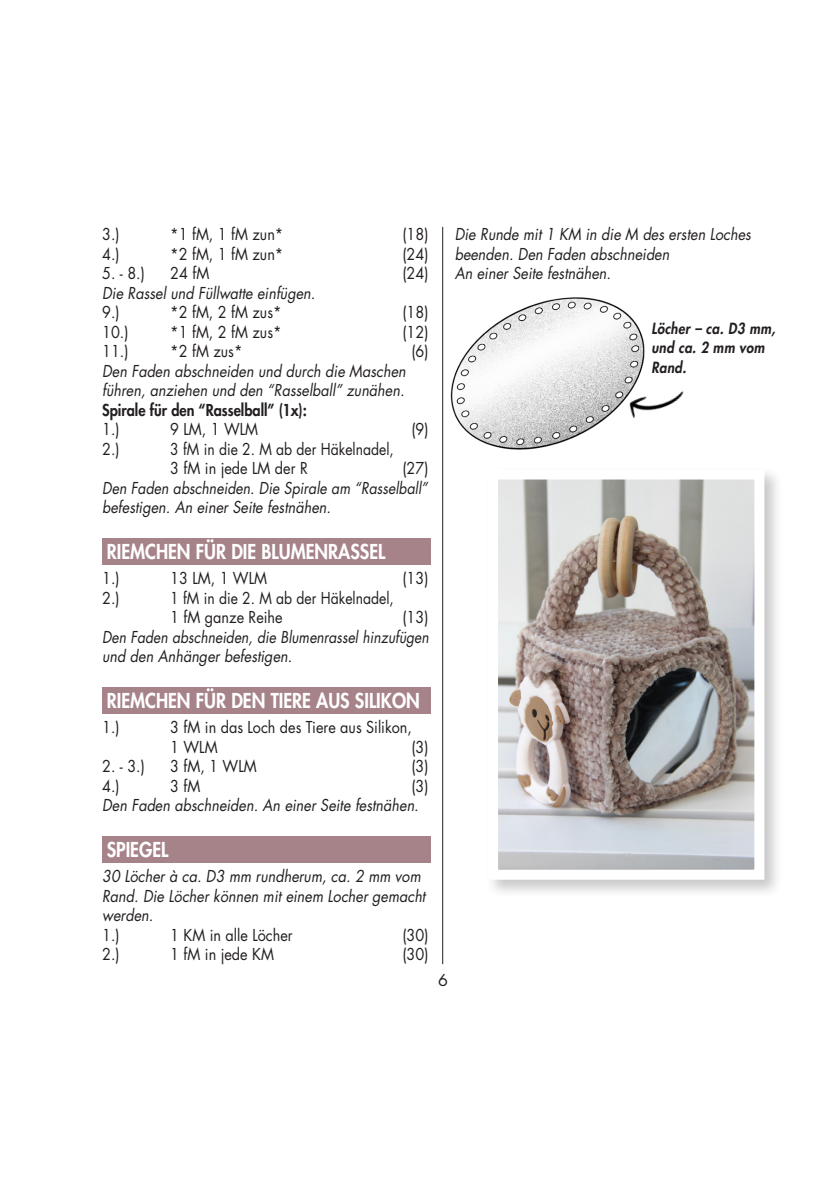
<style>
.page{position:relative;width:840px;height:1191px;background:#fff}
.page>*{position:absolute;margin:0;border:0;box-sizing:border-box;transform-origin:0 0}
.t1{font:800 20px "Futura Std";color:#fff;scale:.9 1}
.t2{font:italic 16px/19.6px "Futura Std";color:#231f20;scale:.9 1}
.t3{font:16px/19.6px "Futura Std";color:#231f20;scale:.9 1}
.t4{font:16px/19.6px "Futura Std";color:#231f20;scale:.87 1}
.t5{font:italic 16px/19.6px "Futura Std";color:#231f20;scale:.88 1}
.t6{font:italic 16px/19.6px "Futura Std";color:#231f20;scale:.87 1}
.t7{font:800 16px "Futura Std";color:#231f20;scale:.9 1}
.t8{font:16px "Futura Std";color:#231f20}
.t9{font:italic 800 15px/19.6px "Futura Std";letter-spacing:.025em;color:#231f20;scale:.89 1}
.s1{font-style:normal}
</style>
<div class="page">
<hr style="left:442px;top:227px;width:1px;height:737px;background:#231f20">
<div style="left:102px;top:538px;width:328px;height:26px;background:#a68289"></div>
<div style="left:102px;top:687px;width:328px;height:26px;background:#a68289"></div>
<div style="left:102px;top:836px;width:328px;height:26px;background:#a68289"></div>
<img style="left:442px;top:285px;width:188px;height:184px">
<img style="left:578px;top:316px;width:106px;height:119px">
<div style="left:484px;top:466px;width:299px;height:432px;background:#231f20;opacity:.24"></div>
<img style="left:498px;top:480px;width:255px;height:388px">
<div style="left:487px;top:469px;width:277px;height:410px;border:10px solid #fff"></div>
<p class="t3" style="left:102px;top:224px;width:21px">3.)</p>
<p class="t3" style="left:170px;top:224px;width:127px">*1 fM, 1 fM zun*</p>
<p class="t3" style="left:402px;top:224px;width:30px">(18)</p>
<p class="t3" style="left:102px;top:244px;width:21px">4.)</p>
<p class="t3" style="left:170px;top:244px;width:127px">*2 fM, 1 fM zun*</p>
<p class="t3" style="left:402px;top:244px;width:30px">(24)</p>
<p class="t3" style="left:102px;top:263px;width:49px">5. - 8.)</p>
<p class="t3" style="left:170px;top:263px;width:45px">24 fM</p>
<p class="t3" style="left:402px;top:263px;width:30px">(24)</p>
<p class="t2" style="left:102px;top:283px;width:238px">Die Rassel und Füllwatte einfügen.</p>
<p class="t3" style="left:102px;top:302px;width:21px">9.)</p>
<p class="t3" style="left:170px;top:302px;width:125px">*2 fM, 2 fM zus*</p>
<p class="t3" style="left:402px;top:302px;width:30px">(18)</p>
<p class="t3" style="left:102px;top:322px;width:31px">10.)</p>
<p class="t3" style="left:170px;top:322px;width:125px">*1 fM, 2 fM zus*</p>
<p class="t3" style="left:402px;top:322px;width:30px">(12)</p>
<p class="t3" style="left:102px;top:341px;width:31px">11.)</p>
<p class="t3" style="left:170px;top:341px;width:82px">*2 fM zus*</p>
<p class="t3" style="left:411px;top:341px;width:21px">(6)</p>
<p class="t2" style="left:102px;top:361px;width:339px">Den Faden abschneiden und durch die Maschen führen, anziehen und den “Rasselball” zunähen.</p>
<p class="t7" style="left:102px;top:399px;width:229px">Spirale für den “Rasselball” (1x):</p>
<p class="t3" style="left:102px;top:419px;width:21px">1.)</p>
<p class="t3" style="left:170px;top:419px;width:99px">9 LM, 1 WLM</p>
<p class="t3" style="left:411px;top:419px;width:21px">(9)</p>
<p class="t3" style="left:102px;top:439px;width:21px">2.)</p>
<p class="t4" style="left:170px;top:439px;width:258px">3 fM in die 2. M ab der Häkelnadel,<br>3 fM in jede LM der R</p>
<p class="t3" style="left:402px;top:458px;width:30px">(27)</p>
<p class="t5" style="left:102px;top:478px;width:371px">Den Faden abschneiden. Die Spirale am “Rasselball” befestigen. An einer Seite festnähen.</p>
<p class="t1" style="left:107px;top:539px;width:311px">RIEMCHEN FÜR DIE BLUMENRASSEL</p>
<p class="t3" style="left:102px;top:568px;width:21px">1.)</p>
<p class="t3" style="left:170px;top:568px;width:109px">13 LM, 1 WLM</p>
<p class="t3" style="left:402px;top:568px;width:30px">(13)</p>
<p class="t3" style="left:102px;top:588px;width:21px">2.)</p>
<p class="t4" style="left:170px;top:588px;width:258px">1 fM in die 2. M ab der Häkelnadel,<br>1 fM ganze Reihe</p>
<p class="t3" style="left:402px;top:607px;width:30px">(13)</p>
<p class="t6" style="left:102px;top:627px;width:377px">Den Faden abschneiden, die Blumenrassel hinzufügen und den Anhänger befestigen<span class="s1">.</span></p>
<p class="t1" style="left:107px;top:688px;width:349px">RIEMCHEN FÜR DEN TIERE AUS SILIKON</p>
<p class="t3" style="left:102px;top:717px;width:21px">1.)</p>
<p class="t3" style="left:170px;top:717px;width:270px">3 fM in das Loch des Tiere aus Silikon,<br>1 WLM</p>
<p class="t3" style="left:411px;top:737px;width:21px">(3)</p>
<p class="t3" style="left:102px;top:756px;width:49px">2. - 3.)</p>
<p class="t3" style="left:170px;top:756px;width:97px">3 fM, 1 WLM</p>
<p class="t3" style="left:411px;top:756px;width:21px">(3)</p>
<p class="t3" style="left:102px;top:776px;width:21px">4.)</p>
<p class="t3" style="left:170px;top:776px;width:35px">3 fM</p>
<p class="t3" style="left:411px;top:776px;width:21px">(3)</p>
<p class="t2" style="left:102px;top:795px;width:353px">Den Faden abschneiden. An einer Seite festnähen.</p>
<p class="t1" style="left:107px;top:837px;width:70px">SPIEGEL</p>
<p class="t2" style="left:102px;top:866px;width:360px">30 Löcher à ca. D3 mm rundherum, ca. 2 mm vom<br>Rand. Die Löcher können mit einem Locher gemacht werden.</p>
<p class="t3" style="left:102px;top:925px;width:21px">1.)</p>
<p class="t3" style="left:170px;top:925px;width:137px">1 KM in alle Löcher</p>
<p class="t3" style="left:402px;top:925px;width:30px">(30)</p>
<p class="t3" style="left:102px;top:944px;width:21px">2.)</p>
<p class="t3" style="left:170px;top:944px;width:117px">1 fM in jede KM</p>
<p class="t3" style="left:402px;top:944px;width:30px">(30)</p>
<p class="t2" style="left:454px;top:224px;width:330px">Die Runde mit 1 KM in die M des ersten Loches beenden. Den Faden abschneiden</p>
<p class="t2" style="left:454px;top:263px;width:175px">An einer Seite festnähen.</p>
<p class="t9" style="left:651px;top:319px;width:141px">Löcher – ca. D3 mm, und ca. 2 mm vom<br>Rand.</p>
<p class="t8" style="left:438px;top:969px;width:11px">6</p>
</div>
